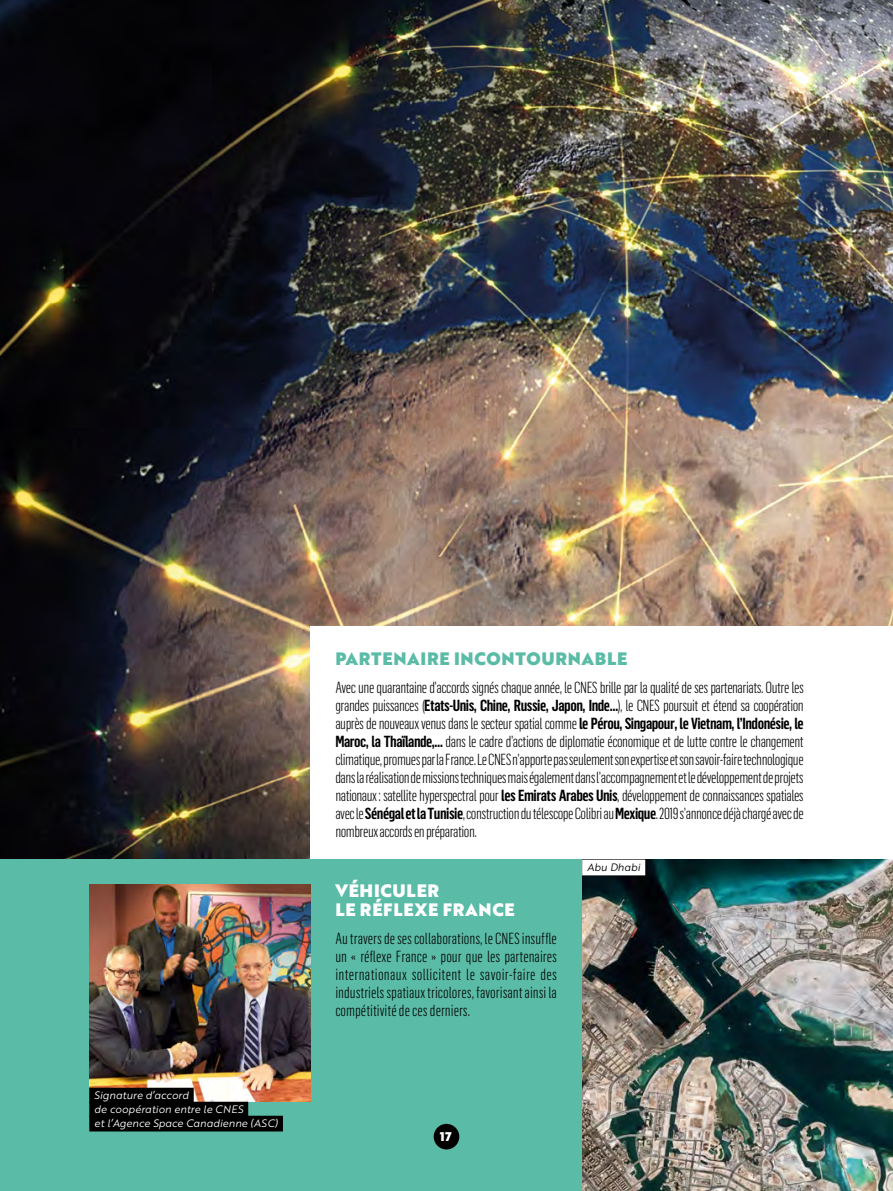
<style>
.page{position:relative;width:893px;height:1191px;background:#fff}
.page>*{position:absolute;margin:0;border:0;box-sizing:border-box;transform-origin:0 0}
.t1{font:17.5px "Brother 1816 Black";letter-spacing:.04em;color:#5abba6}
.t2{font:17.5px/19.2px "Brother 1816 Black";letter-spacing:.04em;color:#fff}
.t3{font:300 15.75px/18px "flamenkuch Cond";letter-spacing:-.015em;color:#000;text-align:justify}
.t4{font:12.25px "Brother 1816 Black";color:#fff}
.t5{font:10.5px/14px "Brother 1816 Book Italic";color:#fff}
.t6{font:10.5px "Brother 1816 Book Italic";color:#000}
.s1{font-weight:600}
</style>
<div class="page">
<img style="left:0;top:0;width:893px;height:859px">
<div style="left:311px;top:626px;width:582px;height:240px;background:#fff"></div>
<div style="left:0;top:859px;width:582px;height:332px;background:#5abba6"></div>
<div style="left:434px;top:1123px;width:25px;height:26px;background:#000;border-radius:50%"></div>
<img style="left:89px;top:884px;width:222px;height:217px">
<img style="left:582px;top:859px;width:311px;height:332px">
<div style="left:582px;top:859px;width:63px;height:16px;background:#fff"></div>
<div style="left:89px;top:1087px;width:105px;height:16px;background:#000"></div>
<div style="left:89px;top:1101px;width:159px;height:16px;background:#000"></div>
<div style="left:89px;top:1115px;width:194px;height:16px;background:#000"></div>
<p class="t5" style="left:94px;top:1088px;width:185px">Signature d’accord<br>de coopération entre le CNES<br>et l’Agence Space Canadienne (ASC)</p>
<p class="t1" style="left:335px;top:645px;width:293px">PARTENAIRE INCONTOURNABLE</p>
<p class="t3" style="left:335px;top:678px;width:470px">Avec une quarantaine d’accords signés chaque année, le CNES brille par la qualité de ses partenariats. Outre les grandes puissances (<span class="s1">Etats-Unis, Chine, Russie, Japon, Inde…</span>), le CNES poursuit et étend sa coopération auprès de nouveaux venus dans le secteur spatial comme <span class="s1">le Pérou, Singapour, le Vietnam, l’Indonésie, le Maroc, la Thaïlande,…</span> dans le cadre d’actions de diplomatie économique et de lutte contre le changement climatique, promues par la France. Le CNES n’apporte pas seulement son expertise et son savoir-faire technologique dans la réalisation de missions techniques mais également dans l’accompagnement et le développement de projets nationaux: satellite hyperspectral pour <span class="s1">les Emirats Arabes Unis</span>, développement de connaissances spatiales avec le <span class="s1">Sénégal et la Tunisie</span>, construction du télescope Colibri au <span class="s1">Mexique</span>. 2019 s’annonce déjà chargé avec de nombreux accords en préparation.</p>
<p class="t2" style="left:335px;top:880px;width:181px">VÉHICULER<br>LE RÉFLEXE FRANCE</p>
<p class="t3" style="left:335px;top:929px;width:223px">Au travers de ses collaborations, le CNES insuffle un « réflexe France » pour que les partenaires internationaux sollicitent le savoir-faire des industriels spatiaux tricolores, favorisant ainsi la compétitivité de ces derniers.</p>
<p class="t6" style="left:587px;top:859px;width:55px">Abu Dhabi</p>
<p class="t4" style="left:440px;top:1127px;width:13px">17</p>
</div>
